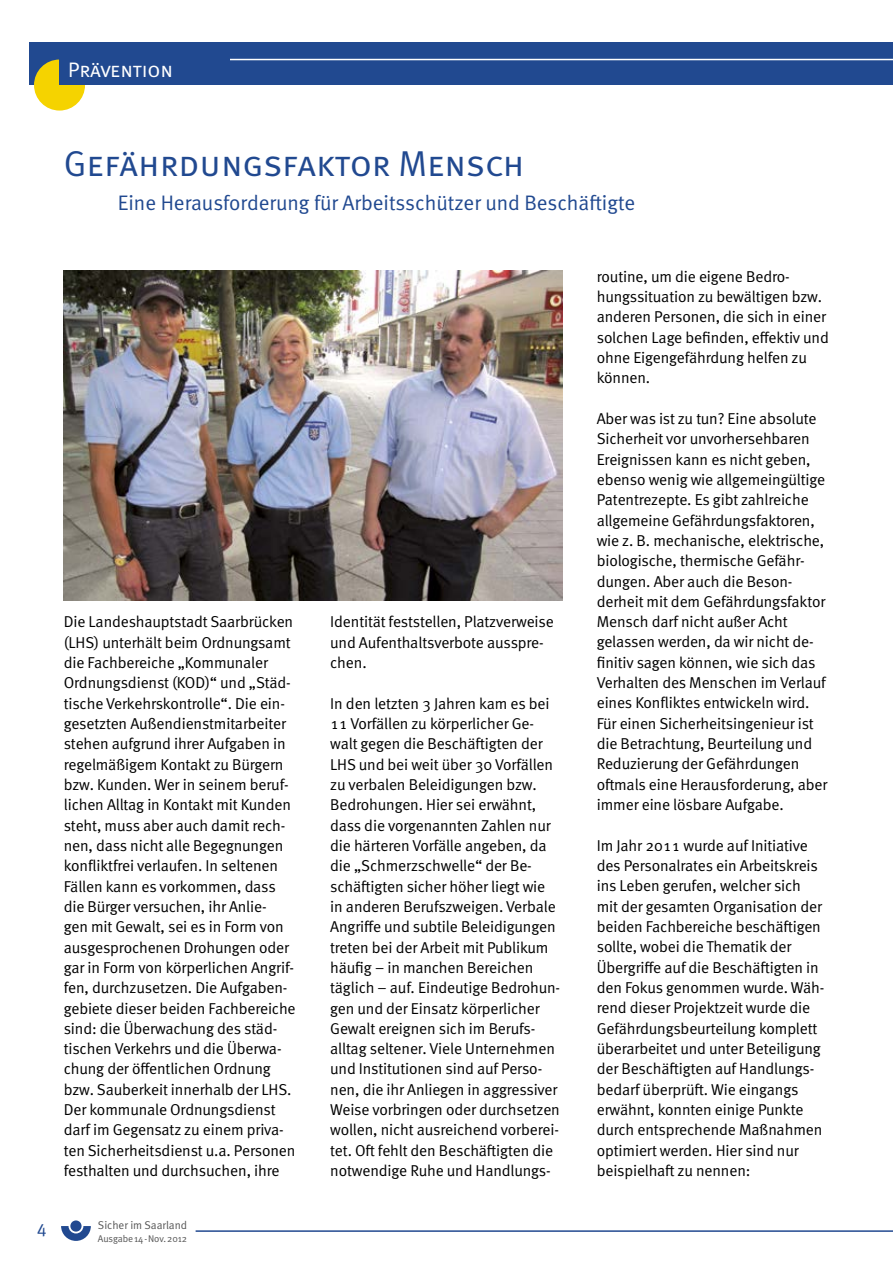
<style>
.page{position:relative;width:893px;height:1263px;background:#fff}
.page>*{position:absolute;margin:0;border:0;box-sizing:border-box;transform-origin:0 0}
.t1{font:36px "DGUV Meta";color:#214990}
.t2{font:21px "DGUV Meta";color:#214990}
.t3{font:21px "DGUV Meta";letter-spacing:-.01em;color:#fff}
.t4{font:18px "DGUV Meta";color:#214990}
.t5{font:15.75px/20.2px "DGUV Meta";letter-spacing:-.01em;color:#000}
.t6{font:11.25px "DGUV Meta";color:#565656}
.t7{font:9.75px "DGUV Meta";letter-spacing:-.01em;color:#565656}
</style>
<div class="page">
<div style="left:30px;top:43px;width:863px;height:42px;background:#214990"></div>
<hr style="left:195px;top:59px;width:698px;height:1px;background:#fff">
<hr style="left:196px;top:1230px;width:697px;height:2px;background:#214990">
<svg style="left:61px;top:1226px;width:30px;height:15px"></svg>
<div style="left:70px;top:1220px;width:12px;height:11px;background:#214990;border-radius:50%"></div>
<div style="left:34px;top:60px;width:51px;height:51px;background:#f5d300;border-radius:50%"></div>
<div style="left:60px;top:56px;width:170px;height:29px;background:#214990"></div>
<img style="left:64px;top:270px;width:499px;height:330px">
<h2 class="t3" style="left:68px;top:57px;width:107px">Prävention</h2>
<h1 class="t1" style="left:64px;top:143px;width:462px">Gefährdungsfaktor Mensch</h1>
<h2 class="t2" style="left:118px;top:190px;width:519px">Eine Herausforderung für Arbeitsschützer und Beschäftigte</h2>
<p class="t4" style="left:37px;top:1219px;width:11px">4</p>
<p class="t5" style="left:64px;top:612px;width:233px">Die Landeshauptstadt Saarbrücken (LHS) unterhält beim Ordnungsamt die Fachbereiche „Kommunaler Ordnungsdienst (KOD)“ und „Städ&shy;tische Verkehrskontrolle“. Die ein&shy;gesetzten Außendienstmitarbeiter stehen aufgrund ihrer Aufgaben in regelmäßigem Kontakt zu Bürgern bzw. Kunden. Wer in seinem beruf&shy;lichen Alltag in Kontakt mit Kunden steht, muss aber auch damit rech&shy;nen, dass nicht alle Begegnungen konfliktfrei verlaufen. In seltenen Fällen kann es vorkommen, dass die Bürger versuchen, ihr Anlie-<br>gen mit Gewalt, sei es in Form von ausgesprochenen Drohungen oder gar in Form von körperlichen Angrif&shy;fen, durchzusetzen. Die Aufgaben&shy;gebiete dieser beiden Fachbereiche sind: die Überwachung des städ&shy;tischen Verkehrs und die Überwa&shy;chung der öffentlichen Ordnung bzw. Sauberkeit innerhalb der LHS.<br>Der kommunale Ordnungsdienst darf im Gegensatz zu einem priva&shy;ten Sicherheitsdienst u.a. Personen festhalten und durchsuchen, ihre</p>
<p class="t6" style="left:98px;top:1218px;width:91px">Sicher im Saarland</p>
<p class="t7" style="left:98px;top:1233px;width:91px">Ausgabe 14 - Nov. 2012</p>
<p class="t5" style="left:330px;top:612px;width:225px">Identität feststellen, Platzverweise und Aufenthaltsverbote ausspre&shy;chen.</p>
<p class="t5" style="left:330px;top:693px;width:231px">In den letzten 3 Jahren kam es bei 11 Vorfällen zu körperlicher Ge&shy;walt gegen die Beschäftigten der LHS und bei weit über 30 Vorfällen zu verbalen Beleidigungen bzw.<br>Bedrohungen. Hier sei erwähnt, dass die vorgenannten Zahlen nur die härteren Vorfälle angeben, da die „Schmerzschwelle“ der Be&shy;schäftigten sicher höher liegt wie in anderen Berufszweigen. Verbale Angriffe und subtile Beleidigungen treten bei der Arbeit mit Publikum häufig – in manchen Bereichen täglich – auf. Eindeutige Bedrohun&shy;gen und der Einsatz körperlicher Gewalt ereignen sich im Berufs&shy;alltag seltener. Viele Unternehmen und Institutionen sind auf Perso&shy;nen, die ihr Anliegen in aggressiver Weise vorbringen oder durchsetzen wollen, nicht ausreichend vorberei&shy;tet. Oft fehlt den Beschäftigten die notwendige Ruhe und Handlungs-</p>
<p class="t5" style="left:597px;top:266px;width:234px">routine, um die eigene Bedro&shy;hungssituation zu bewältigen bzw. anderen Personen, die sich in einer solchen Lage befinden, effektiv und ohne Eigengefährdung helfen zu können.</p>
<p class="t5" style="left:597px;top:409px;width:232px">Aber was ist zu tun? Eine absolute Sicherheit vor unvorhersehbaren Ereignissen kann es nicht geben, ebenso wenig wie allgemeingültige Patentrezepte. Es gibt zahlreiche allgemeine Gefährdungsfaktoren, wie z. B. mechanische, elektrische, biologische, thermische Gefähr&shy;dungen. Aber auch die Beson&shy;derheit mit dem Gefährdungsfaktor Mensch darf nicht außer Acht gelassen werden, da wir nicht de&shy;finitiv sagen können, wie sich das Verhalten des Menschen im Verlauf eines Konfliktes entwickeln wird.<br>Für einen Sicherheitsingenieur ist die Betrachtung, Beurteilung und Reduzierung der Gefährdungen oftmals eine Herausforderung, aber immer eine lösbare Aufgabe.</p>
<p class="t5" style="left:597px;top:835px;width:229px">Im Jahr 2011 wurde auf Initiative des Personalrates ein Arbeitskreis ins Leben gerufen, welcher sich mit der gesamten Organisation der beiden Fachbereiche beschäftigen sollte, wobei die Thematik der Übergriffe auf die Beschäftigten in den Fokus genommen wurde. Wäh&shy;rend dieser Projektzeit wurde die Gefährdungsbeurteilung komplett überarbeitet und unter Beteiligung der Beschäftigten auf Handlungs&shy;bedarf überprüft. Wie eingangs erwähnt, konnten einige Punkte durch entsprechende Maßnahmen optimiert werden. Hier sind nur beispielhaft zu nennen:</p>
</div>
